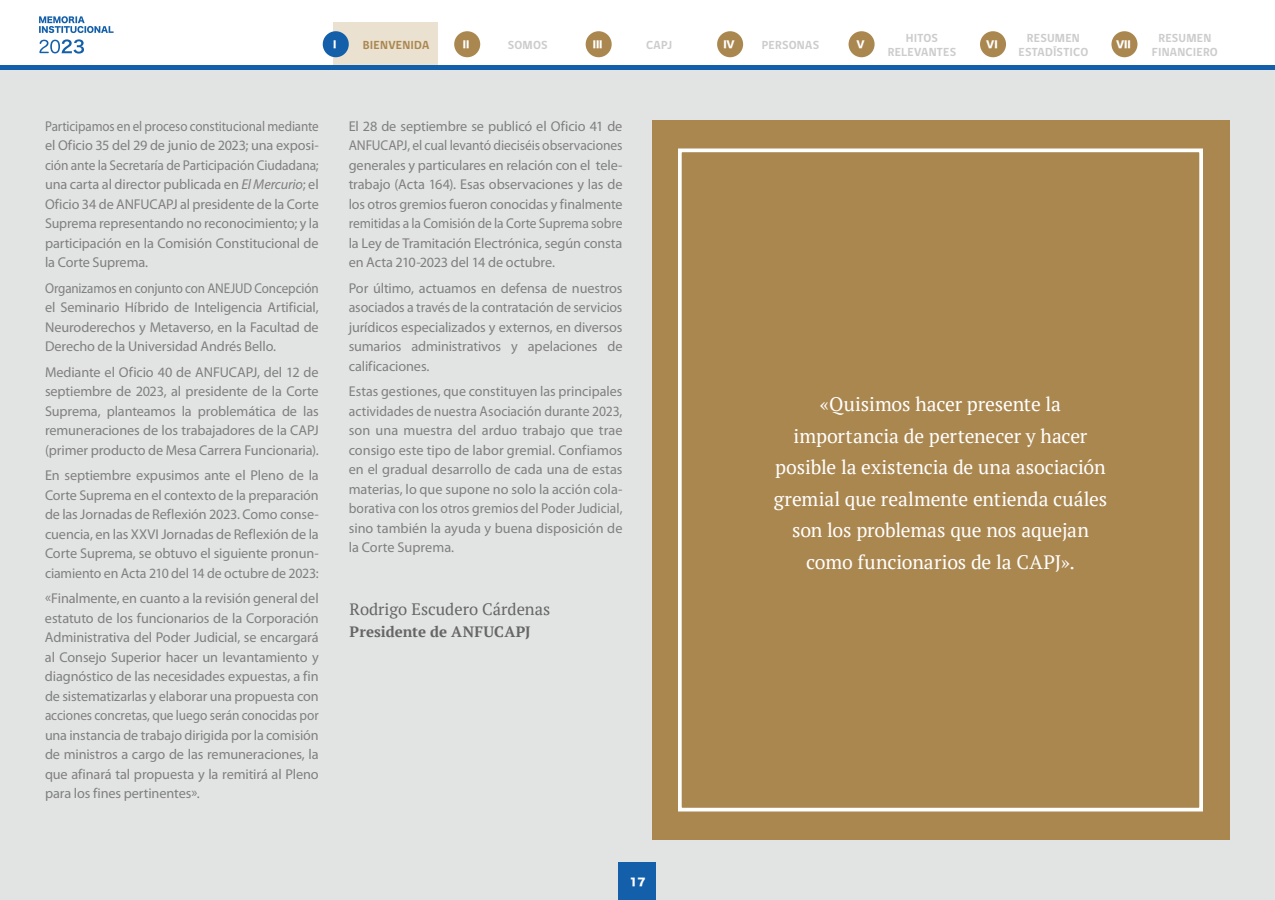
<style>
.page{position:relative;width:1275px;height:900px;background:#fff}
.page>*{position:absolute;margin:0;border:0;box-sizing:border-box;transform-origin:0 0}
.t1{font:19.5px/31.5px "PT Serif";letter-spacing:-.01em;color:#fff;text-align:center}
.t2{font:16.5px "PT Serif";color:#666}
.t3{font:700 15px "PT Serif";color:#666}
.t4{font:14.25px/19.5px "Myriad Pro";letter-spacing:-.005em;color:#808080;text-align:justify}
.t5{font:14.25px/19.5px "Myriad Pro";letter-spacing:-.005em;color:#808080;text-align:justify;scale:.92 1}
.t6{font:700 12px/13.5px "gob CL";letter-spacing:.02em;color:#ccc;text-align:center}
.t7{font:700 12px "gob CL";letter-spacing:.015em;color:#ab8750}
.t8{font:10.5px "Hira Kaku Std W8";color:#fff}
.t9{font:9.6px "Hira Kaku Std W8";color:#fff}
.s1{font-style:italic}
</style>
<div class="page">
<div style="left:334px;top:23px;width:104px;height:42px;background:#eae1d1"></div>
<div style="left:0;top:65px;width:1275px;height:835px;background:#e2e3e3"></div>
<svg style="left:39px;top:16px;width:75px;height:17px"></svg>
<svg style="left:39px;top:39px;width:45px;height:15px"></svg>
<div style="left:0;top:65px;width:1275px;height:5px;background:#135fa9"></div>
<div style="left:323px;top:31px;width:26px;height:26px;background:#135fa9;border-radius:50%"></div>
<div style="left:454px;top:31px;width:26px;height:26px;background:#ab8750;border-radius:50%"></div>
<div style="left:586px;top:31px;width:26px;height:26px;background:#ab8750;border-radius:50%"></div>
<div style="left:717px;top:31px;width:26px;height:26px;background:#ab8750;border-radius:50%"></div>
<div style="left:849px;top:31px;width:26px;height:26px;background:#ab8750;border-radius:50%"></div>
<div style="left:980px;top:31px;width:26px;height:26px;background:#ab8750;border-radius:50%"></div>
<div style="left:1111px;top:31px;width:27px;height:26px;background:#ab8750;border-radius:50%"></div>
<div style="left:619px;top:863px;width:37px;height:37px;background:#135fa9"></div>
<div style="left:652px;top:120px;width:578px;height:720px;background:#ab8750"></div>
<div style="left:678px;top:149px;width:525px;height:663px;border:4px solid #fff"></div>
<p class="t6" style="left:888px;top:32px;width:70px">HITOS<br>RELEVANTES</p>
<p class="t6" style="left:1019px;top:32px;width:71px">RESUMEN<br>ESTADÍSTICO</p>
<p class="t6" style="left:1152px;top:32px;width:68px">RESUMEN<br>FINANCIERO</p>
<p class="t9" style="left:333px;top:39px;width:5px">I</p>
<p class="t9" style="left:463px;top:39px;width:8px">II</p>
<p class="t6" style="left:508px;top:38px;width:41px">SOMOS</p>
<p class="t9" style="left:593px;top:39px;width:11px">III</p>
<p class="t6" style="left:646px;top:38px;width:28px">CAPJ</p>
<p class="t9" style="left:723px;top:39px;width:13px">IV</p>
<p class="t6" style="left:762px;top:38px;width:59px">PERSONAS</p>
<p class="t9" style="left:856px;top:39px;width:10px">V</p>
<p class="t9" style="left:986px;top:39px;width:13px">VI</p>
<p class="t9" style="left:1116px;top:39px;width:16px">VII</p>
<p class="t7" style="left:363px;top:37px;width:68px">BIENVENIDA</p>
<p class="t5" style="left:45px;top:116px;width:299px">Participamos en el proceso constitucional mediante el Oficio 35 del 29 de junio de 2023; una exposi&shy;ción ante la Secretaría de Participación Ciudadana; una carta al director publicada en <span class="s1">El Mercurio</span>; el Oficio 34 de ANFUCAPJ al presidente de la Corte Suprema representando no reconocimiento; y la participación en la Comisión Constitucional de la Corte Suprema.</p>
<p class="t5" style="left:45px;top:278px;width:299px">Organizamos en conjunto con ANEJUD Concepción el Seminario Híbrido de Inteligencia Artificial, Neuroderechos y Metaverso, en la Facultad de Derecho de la Universidad Andrés Bello.</p>
<p class="t4" style="left:45px;top:362px;width:275px">Mediante el Oficio 40 de ANFUCAPJ, del 12 de septiembre de 2023, al presidente de la Corte Suprema, planteamos la problemática de las remuneraciones de los trabajadores de la CAPJ (primer producto de Mesa Carrera Funcionaria).</p>
<p class="t4" style="left:45px;top:466px;width:275px">En septiembre expusimos ante el Pleno de la Corte Suprema en el contexto de la preparación de las Jornadas de Reflexión 2023. Como conse&shy;cuencia, en las XXVI Jornadas de Reflexión de la Corte Suprema, se obtuvo el siguiente pronun&shy;ciamiento en Acta 210 del 14 de octubre de 2023:</p>
<p class="t4" style="left:45px;top:589px;width:275px">«Finalmente, en cuanto a la revisión general del estatuto de los funcionarios de la Corporación Administrativa del Poder Judicial, se encargará al Consejo Superior hacer un levantamiento y diagnóstico de las necesidades expuestas, a fin de sistematizarlas y elaborar una propuesta con acciones concretas, que luego serán conocidas por una instancia de trabajo dirigida por la comisión de ministros a cargo de las remuneraciones, la que afinará tal propuesta y la remitirá al Pleno para los fines pertinentes».</p>
<p class="t4" style="left:349px;top:116px;width:275px">El 28 de septiembre se publicó el Oficio 41 de ANFUCAPJ, el cual levantó dieciséis observaciones generales y particulares en relación con el tele&shy;trabajo (Acta 164). Esas observaciones y las de los otros gremios fueron conocidas y finalmente remitidas a la Comisión de la Corte Suprema sobre la Ley de Tramitación Electrónica, según consta en Acta 210-2023 del 14 de octubre.</p>
<p class="t4" style="left:349px;top:278px;width:275px">Por último, actuamos en defensa de nuestros asociados a través de la contratación de servicios jurídicos especializados y externos, en diversos sumarios administrativos y apelaciones de calificaciones.</p>
<p class="t4" style="left:349px;top:382px;width:275px">Estas gestiones, que constituyen las principales actividades de nuestra Asociación durante 2023, son una muestra del arduo trabajo que trae consigo este tipo de labor gremial. Confiamos en el gradual desarrollo de cada una de estas materias, lo que supone no solo la acción cola&shy;borativa con los otros gremios del Poder Judicial, sino también la ayuda y buena disposición de la Corte Suprema.</p>
<p class="t2" style="left:350px;top:598px;width:202px">Rodrigo Escudero Cárdenas</p>
<p class="t3" style="left:350px;top:622px;width:183px">Presidente de ANFUCAPJ</p>
<h1 class="t1" style="left:774px;top:389px;width:335px">«Quisimos hacer presente la importancia de pertenecer y hacer posible la existencia de una asociación gremial que realmente entienda cuáles son los problemas que nos aquejan como funcionarios de la CAPJ».</h1>
<p class="t8" style="left:629px;top:876px;width:18px">17</p>
</div>
